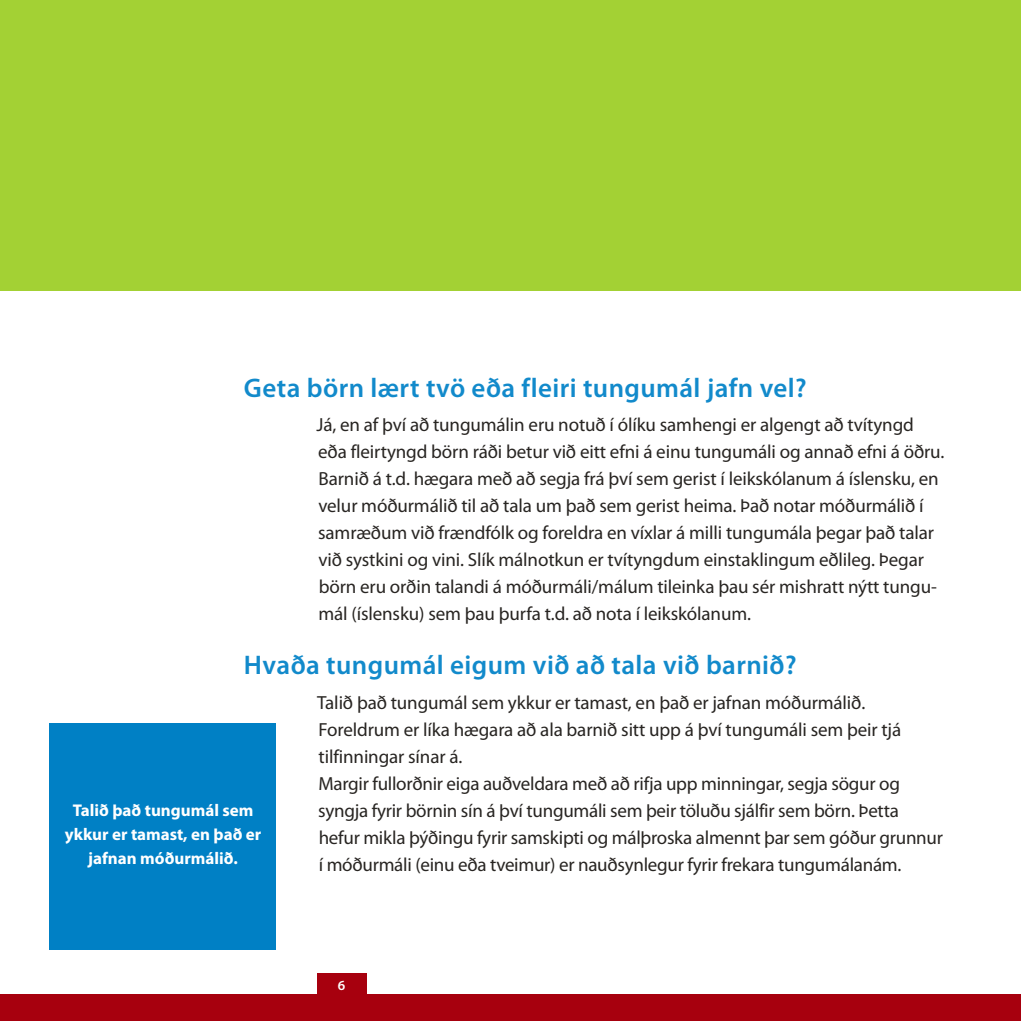
<style>
.page{position:relative;width:1021px;height:1021px;background:#fff}
.page>*{position:absolute;margin:0;border:0;box-sizing:border-box;transform-origin:0 0}
.t1{font:600 27px "Myriad Pro";letter-spacing:.015em;color:#128acb}
.t2{font:19px/27px "Myriad Pro";letter-spacing:-.005em;color:#282522}
.t3{font:700 17px/24px "Myriad Pro";color:#fff;text-align:center}
.t4{font:600 14px "Myriad Pro";color:#fff}
</style>
<div class="page">
<div style="left:49px;top:722px;width:227px;height:227px;background:#0080c5"></div>
<div style="left:0;top:0;width:1020px;height:291px;background:#a3d134"></div>
<div style="left:317px;top:973px;width:49px;height:46px;background:#a7000e"></div>
<div style="left:0;top:994px;width:1020px;height:26px;background:#a7000e"></div>
<h1 class="t1" style="left:244px;top:372px;width:564px">Geta börn lært tvö eða fleiri tungumál jafn vel?</h1>
<p class="t2" style="left:316px;top:411px;width:629px">Já, en af því að tungumálin eru notuð í ólíku samhengi er algengt að tvítyngd eða fleirtyngd börn ráði betur við eitt efni á einu tungumáli og annað efni á öðru.<br>Barnið á t.d. hægara með að segja frá því sem gerist í leikskólanum á íslensku, en velur móðurmálið til að tala um það sem gerist heima. Það notar móðurmálið í samræðum við frændfólk og foreldra en víxlar á milli tungumála þegar það talar við systkini og vini. Slík málnotkun er tvítyngdum einstaklingum eðlileg. Þegar börn eru orðin talandi á móðurmáli/málum tileinka þau sér mishratt nýtt tungu&shy;mál (íslensku) sem þau þurfa t.d. að nota í leikskólanum.</p>
<h1 class="t1" style="left:244px;top:650px;width:554px">Hvaða tungumál eigum við að tala við barnið?</h1>
<p class="t3" style="left:65px;top:798px;width:198px">Talið það tungumál sem ykkur er tamast, en það er jafnan móðurmálið.</p>
<p class="t2" style="left:317px;top:689px;width:627px">Talið það tungumál sem ykkur er tamast, en það er jafnan móðurmálið.<br>Foreldrum er líka hægara að ala barnið sitt upp á því tungumáli sem þeir tjá tilfinningar sínar á.<br>Margir fullorðnir eiga auðveldara með að rifja upp minningar, segja sögur og syngja fyrir börnin sín á því tungumáli sem þeir töluðu sjálfir sem börn. Þetta hefur mikla þýðingu fyrir samskipti og málþroska almennt þar sem góður grunnur í móðurmáli (einu eða tveimur) er nauðsynlegur fyrir frekara tungumálanám.</p>
<p class="t4" style="left:338px;top:977px;width:9px">6</p>
</div>
